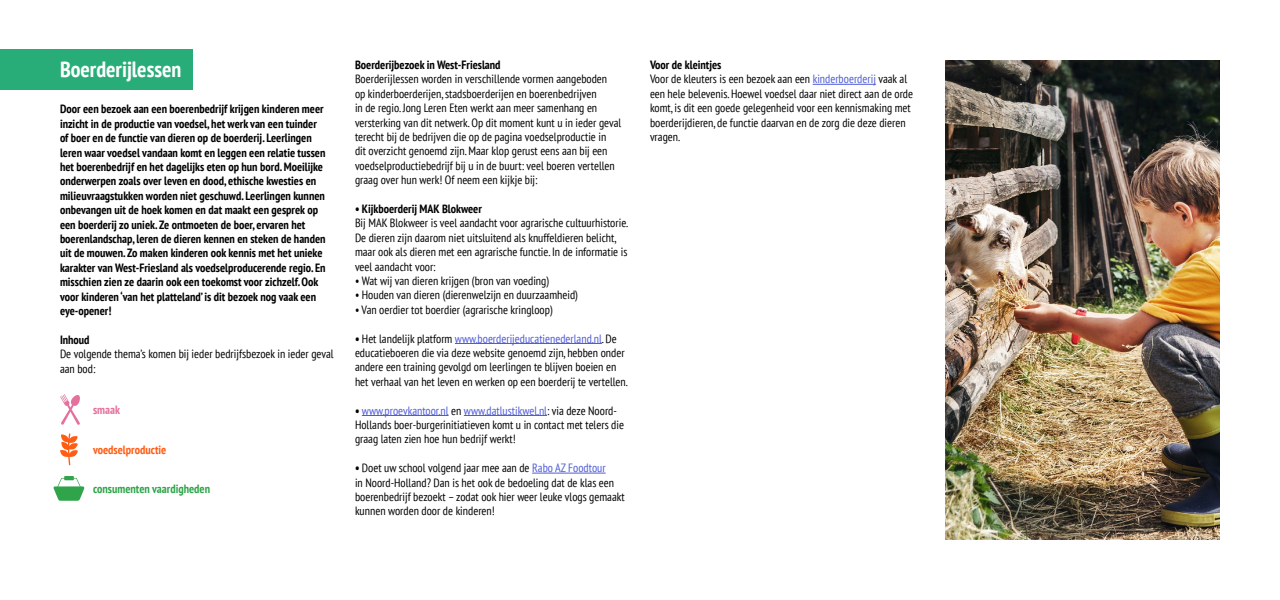
<style>
.page{position:relative;width:1280px;height:600px;background:#fff}
.page>*{position:absolute;margin:0;border:0;box-sizing:border-box;transform-origin:0 0}
.t1{font:700 condensed 22px "PT Sans";color:#fff}
.t2{font:condensed 12px/14.4px "PT Sans";color:#000}
.t3{font:700 condensed 12px/14.4px "PT Sans";color:#000}
.t4{font:700 condensed 12px "PT Sans";color:#2fa44a}
.t5{font:700 condensed 12px "PT Sans";color:#ff5c14}
.t6{font:700 condensed 12px "PT Sans";color:#e6709d}
.s1{font-weight:700}
.s2{color:#4f5cd6}
</style>
<div class="page">
<img style="left:945px;top:60px;width:275px;height:480px">
<div style="left:0;top:49px;width:192px;height:41px;background:#28ad78"></div>
<hr style="left:455px;top:343px;width:147px;height:1px;background:#4f5cd6">
<hr style="left:362px;top:415px;width:87px;height:1px;background:#4f5cd6">
<hr style="left:464px;top:415px;width:83px;height:1px;background:#4f5cd6">
<hr style="left:532px;top:473px;width:74px;height:1px;background:#4f5cd6">
<hr style="left:813px;top:84px;width:63px;height:1px;background:#4f5cd6">
<svg style="left:60px;top:433px;width:18px;height:32px"></svg>
<svg style="left:60px;top:394px;width:20px;height:31px"></svg>
<svg style="left:64px;top:476px;width:10px;height:4px"></svg>
<svg style="left:53px;top:478px;width:31px;height:23px"></svg>
<h1 class="t1" style="left:60px;top:54px;width:123px">Boerderijlessen</h1>
<p class="t3" style="left:60px;top:102px;width:267px">Door een bezoek aan een boerenbedrijf krijgen kinderen meer inzicht in de productie van voedsel, het werk van een tuinder of boer en de functie van dieren op de boerderij. Leerlingen leren waar voedsel vandaan komt en leggen een relatie tussen het boerenbedrijf en het dagelijks eten op hun bord. Moeilijke onderwerpen zoals over leven en dood, ethische kwesties en milieuvraagstukken worden niet geschuwd. Leerlingen kunnen onbevangen uit de hoek komen en dat maakt een gesprek op een boerderij zo uniek. Ze ontmoeten de boer, ervaren het boerenlandschap, leren de dieren kennen en steken de handen uit de mouwen. Zo maken kinderen ook kennis met het unieke karakter van West-Friesland als voedselproducerende regio. En misschien zien ze daarin ook een toekomst voor zichzelf. Ook voor kinderen ‘van het platteland’ is dit bezoek nog vaak een eye-opener!</p>
<p class="t3" style="left:60px;top:332px;width:31px">Inhoud</p>
<p class="t2" style="left:60px;top:346px;width:275px">De volgende thema’s komen bij ieder bedrijfsbezoek in ieder geval aan bod:</p>
<p class="t6" style="left:93px;top:402px;width:29px">smaak</p>
<p class="t5" style="left:93px;top:442px;width:75px">voedselproductie</p>
<p class="t4" style="left:93px;top:481px;width:119px">consumenten vaardigheden</p>
<p class="t3" style="left:355px;top:57px;width:147px">Boerderijbezoek in West-Friesland</p>
<p class="t2" style="left:355px;top:72px;width:268px">Boerderijlessen worden in verschillende vormen aangeboden<br>op kinderboerderijen, stadsboerderijen en boerenbedrijven<br>in de regio. Jong Leren Eten werkt aan meer samenhang en versterking van dit netwerk. Op dit moment kunt u in ieder geval terecht bij de bedrijven die op de pagina voedselproductie in<br>dit overzicht genoemd zijn. Maar klop gerust eens aan bij een voedselproductiebedrijf bij u in de buurt: veel boeren vertellen graag over hun werk! Of neem een kijkje bij:</p>
<p class="t3" style="left:355px;top:201px;width:128px">• Kijkboerderij MAK Blokweer</p>
<p class="t2" style="left:355px;top:216px;width:275px">Bij MAK Blokweer is veel aandacht voor agrarische cultuurhistorie.<br>De dieren zijn daarom niet uitsluitend als knuffeldieren belicht, maar ook als dieren met een agrarische functie. In de informatie is veel aandacht voor:</p>
<p class="t2" style="left:355px;top:273px;width:196px">• Wat wij van dieren krijgen (bron van voeding)</p>
<p class="t2" style="left:355px;top:288px;width:225px">• Houden van dieren (dierenwelzijn en duurzaamheid)</p>
<p class="t2" style="left:355px;top:302px;width:199px">• Van oerdier tot boerdier (agrarische kringloop)</p>
<p class="t2" style="left:355px;top:331px;width:274px"><span class="s1">•</span> Het landelijk platform <span class="s2">www.boerderijeducatienederland.nl</span>. De educatieboeren die via deze website genoemd zijn, hebben onder andere een training gevolgd om leerlingen te blijven boeien en het verhaal van het leven en werken op een boerderij te vertellen.</p>
<p class="t2" style="left:355px;top:403px;width:271px"><span class="s1">•</span> <span class="s2">www.proevkantoor.nl</span> en <span class="s2">www.datlustikwel.nl</span>: via deze Noord-<br>Hollands boer-burgerinitiatieven komt u in contact met telers die graag laten zien hoe hun bedrijf werkt!</p>
<p class="t2" style="left:355px;top:461px;width:271px"><span class="s1">•</span> Doet uw school volgend jaar mee aan de <span class="s2">Rabo AZ Foodtour<br></span>in Noord-Holland? Dan is het ook de bedoeling dat de klas een boerenbedrijf bezoekt – zodat ook hier weer leuke vlogs gemaakt kunnen worden door de kinderen!</p>
<p class="t2" style="left:650px;top:57px;width:265px"><span class="s1">Voor de kleintjes<br></span>Voor de kleuters is een bezoek aan een <span class="s2">kinderboerderij</span> vaak al een hele belevenis. Hoewel voedsel daar niet direct aan de orde komt, is dit een goede gelegenheid voor een kennismaking met boerderijdieren, de functie daarvan en de zorg die deze dieren vragen.</p>
</div>
